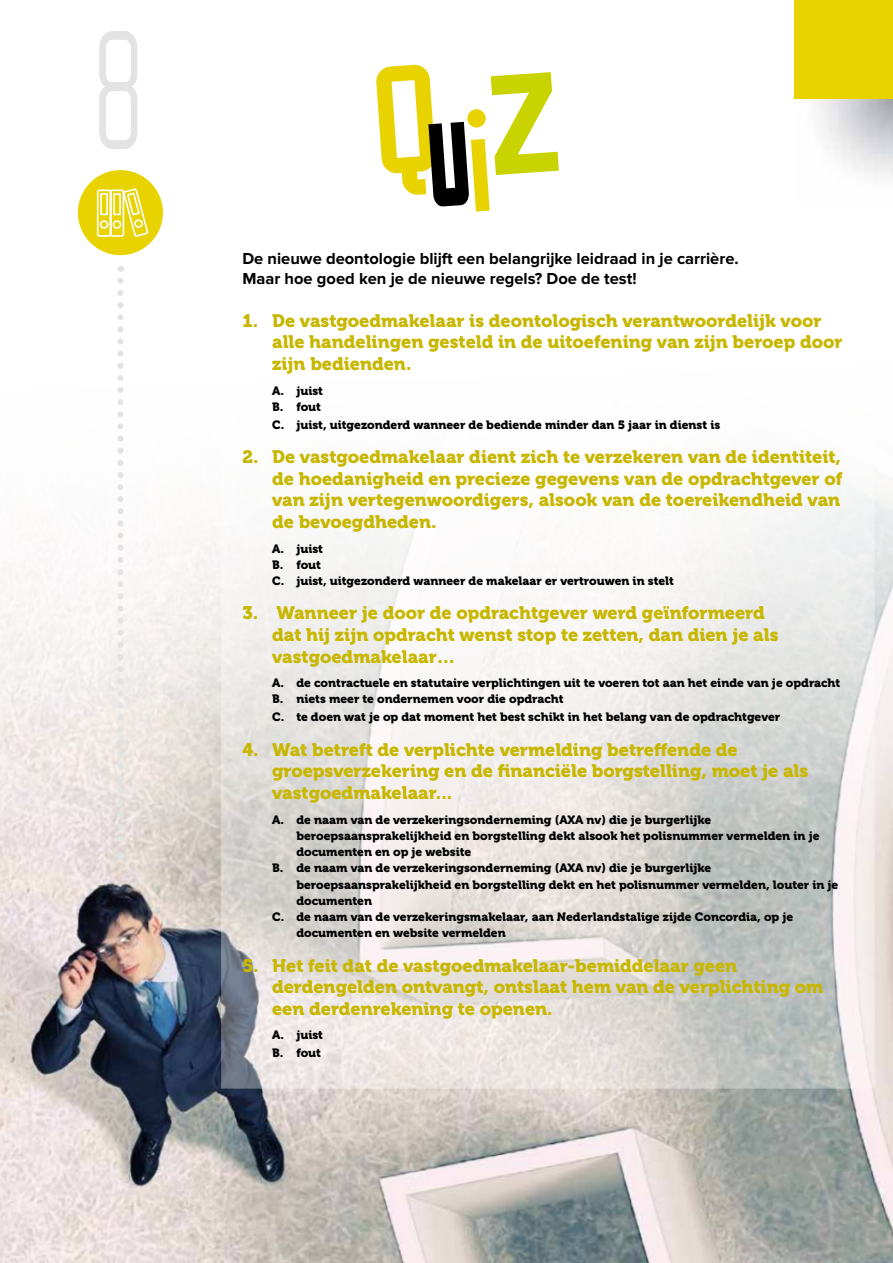
<style>
.page{position:relative;width:893px;height:1263px;background:#fff}
.page>*{position:absolute;margin:0;border:0;box-sizing:border-box;transform-origin:0 0}
.t1{font:300 168px "Refrigerator Deluxe";color:#e3e3e3;scale:.75 1}
.t2{font:18px/21.6px "Museo 900";color:#c8b700}
.t3{font:700 16.5px/19.8px "Proxima Nova";color:#000}
.t4{font:12px/16.2px "Museo 900";color:#000}
</style>
<div class="page">
<img style="left:0;top:390px;width:893px;height:873px">
<svg style="left:221px;top:390px;width:672px;height:703px"></svg>
<div style="left:794px;top:0;width:99px;height:99px;background:#e8d300"></div>
<svg style="left:117px;top:281px;width:6px;height:578px"></svg>
<div style="left:78px;top:170px;width:85px;height:85px;background:#e8d300;border-radius:50%"></div>
<svg style="left:96px;top:188px;width:53px;height:49px"></svg>
<svg style="left:376px;top:64px;width:183px;height:148px"></svg>
<h1 class="t1" style="left:92px;top:-7px;width:72px">8</h1>
<h3 class="t3" style="left:242px;top:249px;width:498px">De nieuwe deontologie blijft een belangrijke leidraad in je carrière.<br>Maar hoe goed ken je de nieuwe regels? Doe de test!</h3>
<h2 class="t2" style="left:272px;top:310px;width:572px;text-indent:-30px">1. De vastgoedmakelaar is deontologisch verantwoordelijk voor alle handelingen gesteld in de uitoefening van zijn beroep door zijn bedienden.</h2>
<p class="t4" style="left:272px;top:382px;width:52px">A. juist<br>B. fout</p>
<p class="t4" style="left:272px;top:416px;width:450px">C. juist, uitgezonderd wanneer de bediende minder dan 5 jaar in dienst is</p>
<h2 class="t2" style="left:272px;top:446px;width:572px;text-indent:-30px">2. De vastgoedmakelaar dient zich te verzekeren van de identiteit, de hoedanigheid en precieze gegevens van de opdrachtgever of van zijn vertegenwoordigers, alsook van de toereikendheid van de bevoegdheden.</h2>
<p class="t4" style="left:272px;top:540px;width:403px">A. juist<br>B. fout<br>C. juist, uitgezonderd wanneer de makelaar er vertrouwen in stelt</p>
<h2 class="t2" style="left:272px;top:602px;width:508px;text-indent:-30px">3. Wanneer je door de opdrachtgever werd geïnformeerd dat hij zijn opdracht wenst stop te zetten, dan dien je als vastgoedmakelaar…</h2>
<p class="t4" style="left:272px;top:675px;width:570px">A. de contractuele en statutaire verplichtingen uit te voeren tot aan het einde van je opdracht<br>B. niets meer te ondernemen voor die opdracht</p>
<p class="t4" style="left:272px;top:709px;width:510px">C. te doen wat je op dat moment het best schikt in het belang van de opdrachtgever</p>
<h2 class="t2" style="left:272px;top:739px;width:538px;text-indent:-30px">4. Wat betreft de verplichte vermelding betreffende de groepsverzekering en de financiële borgstelling, moet je als vastgoedmakelaar...</h2>
<p class="t4" style="left:272px;top:811px;width:441px">A. de naam van de verzekeringsonderneming (AXA nv) die je burgerlijke</p>
<p class="t4" style="left:296px;top:828px;width:525px">beroepsaansprakelijkheid en borgstelling dekt alsook het polisnummer vermelden in je</p>
<p class="t4" style="left:296px;top:844px;width:176px">documenten en op je website</p>
<p class="t4" style="left:272px;top:860px;width:441px">B. de naam van de verzekeringsonderneming (AXA nv) die je burgerlijke</p>
<p class="t4" style="left:296px;top:876px;width:543px">beroepsaansprakelijkheid en borgstelling dekt en het polisnummer vermelden, louter in je</p>
<p class="t4" style="left:296px;top:892px;width:77px">documenten</p>
<p class="t4" style="left:272px;top:909px;width:523px">C. de naam van de verzekeringsmakelaar, aan Nederlandstalige zijde Concordia, op je</p>
<p class="t4" style="left:296px;top:925px;width:211px">documenten en website vermelden</p>
<h2 class="t2" style="left:272px;top:954px;width:553px;text-indent:-30px">5. Het feit dat de vastgoedmakelaar-bemiddelaar geen derdengelden ontvangt, ontslaat hem van de verplichting om een derdenrekening te openen.</h2>
<p class="t4" style="left:272px;top:1026px;width:52px;line-height:18px">A. juist<br>B. fout</p>
</div>
